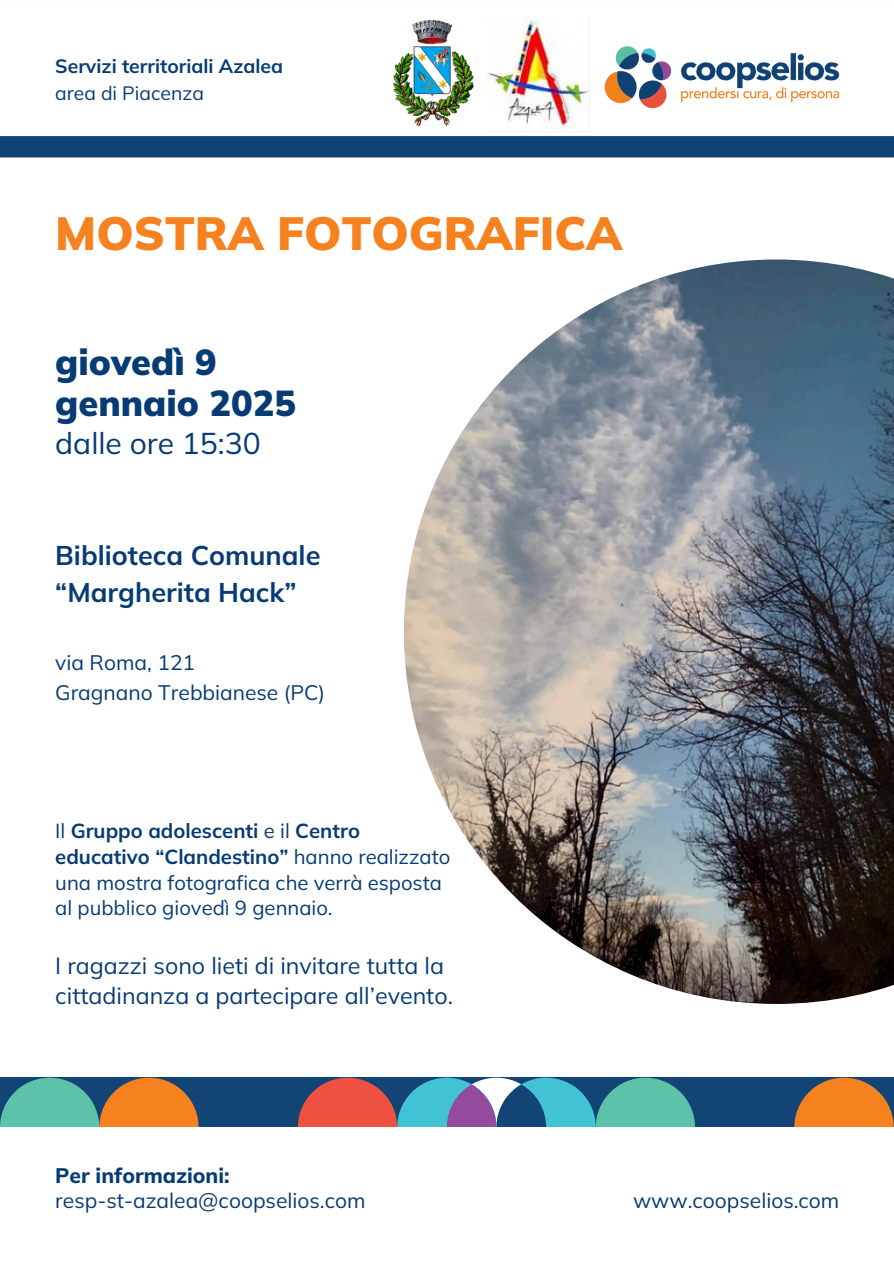
<style>
.page{position:relative;width:894px;height:1264px;background:#fff}
.page>*{position:absolute;margin:0;border:0;box-sizing:border-box;transform-origin:0 0}
.t1{font:900 46.5px "Mulish";color:#f5821f}
.t2{font:900 36px/40.5px "Mulish";color:#063c73}
.t3{font:30px "Mulish";color:#063c73}
.t4{font:700 27px/37.2px "Mulish";color:#063c73}
.t5{font:23.25px/30.3px "Mulish";color:#063c73}
.t6{font:21px/29.2px "Mulish";color:#063c73}
.t7{font:20.25px/25.8px "Mulish";color:#063c73}
.t8{font:700 20.25px "Mulish";color:#063c73}
.t9{font:700 19.35px/27px "Mulish";color:#063c73}
.s1{font-weight:400}
.s2{font-weight:700}
.s3{font-weight:800}
</style>
<div class="page">
<div style="left:0;top:1077px;width:893px;height:50px;background:#124575"></div>
<img style="left:404px;top:259px;width:489px;height:744px">
<div style="left:446px;top:1077px;width:100px;height:99px;background:#fff;border-radius:50%"></div>
<div style="left:496px;top:1077px;width:99px;height:99px;background:#41c3d5;border-radius:50%"></div>
<div style="left:496px;top:1084px;width:50px;height:86px;background:#124575;border-radius:50%"></div>
<div style="left:397px;top:1077px;width:99px;height:99px;background:#41c3d5;border-radius:50%"></div>
<div style="left:446px;top:1084px;width:50px;height:86px;background:#944b9d;border-radius:50%"></div>
<div style="left:298px;top:1077px;width:99px;height:99px;background:#ef503f;border-radius:50%"></div>
<div style="left:99px;top:1077px;width:99px;height:99px;background:#f5821f;border-radius:50%"></div>
<div style="left:0;top:1077px;width:99px;height:99px;background:#5cc2a8;border-radius:50%"></div>
<div style="left:595px;top:1077px;width:99px;height:99px;background:#5cc2a8;border-radius:50%"></div>
<div style="left:794px;top:1077px;width:99px;height:99px;background:#f5821f;border-radius:50%"></div>
<div style="left:0;top:1127px;width:893px;height:136px;background:#fff"></div>
<img style="left:0;top:20px;width:893px;height:138px">
<img style="left:486px;top:16px;width:104px;height:116px">
<img style="left:379px;top:21px;width:107px;height:107px">
<p class="t9" style="left:55px;top:52px;width:229px">Servizi territoriali Azalea <span class="s1">area di Piacenza</span></p>
<p class="t1" style="left:55px;top:203px;width:568px">MOSTRA FOTOGRAFICA</p>
<p class="t2" style="left:55px;top:341px;width:242px">giovedì 9 gennaio 2025</p>
<p class="t3" style="left:55px;top:423px;width:207px">dalle ore 15:30</p>
<h2 class="t4" style="left:55px;top:536px;width:266px">Biblioteca Comunale “Margherita Hack”</h2>
<h3 class="t6" style="left:55px;top:648px;width:271px">via Roma, 121<br>Gragnano Trebbianese (PC)</h3>
<p class="t8" style="left:55px;top:817px;width:306px"><span class="s1">Il</span> Gruppo adolescenti <span class="s1">e il</span> Centro</p>
<h1 class="t7" style="left:55px;top:843px;width:396px"><span class="s2">educativo “Clandestino”</span> hanno realizzato una mostra fotografica che verrà esposta al pubblico giovedì 9 gennaio.</h1>
<p class="t5" style="left:55px;top:950px;width:399px">I ragazzi sono lieti di invitare tutta la cittadinanza a partecipare all’evento.</p>
<h4 class="t6" style="left:55px;top:1163px;width:311px;line-height:24.8px"><span class="s3">Per informazioni: </span>resp-st-azalea@coopselios.com</h4>
<p class="t6" style="left:632px;top:1185px;width:208px">www.coopselios.com</p>
</div>
